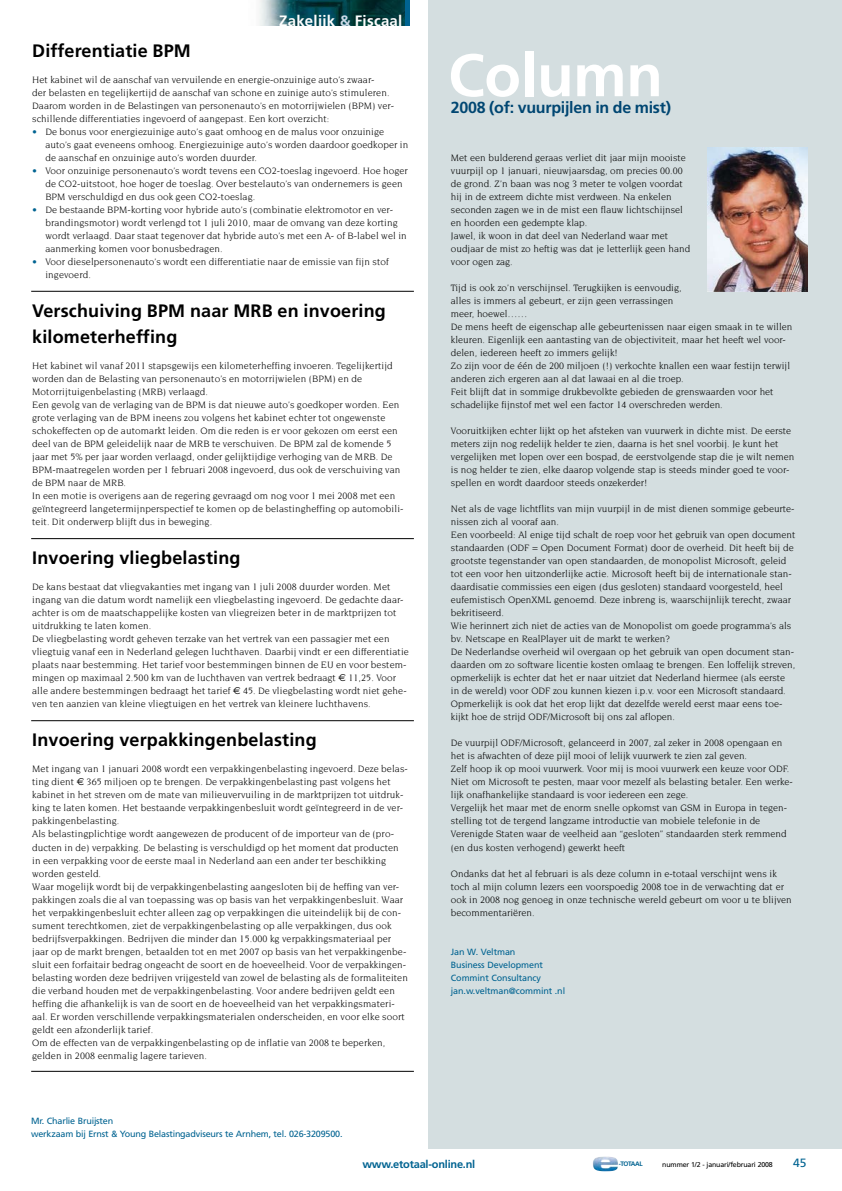
<style>
.page{position:relative;width:842px;height:1191px;background:#fff}
.page>*{position:absolute;margin:0;border:0;box-sizing:border-box;transform-origin:0 0}
.t1{font:700 60px "Frutiger";letter-spacing:-.005em;color:#fff}
.t2{font:700 18px/26px "Frutiger";letter-spacing:.01em;color:#000}
.t3{font:700 16px "Frutiger";letter-spacing:-.015em;color:#004672}
.t4{font:700 15px "Frutiger";letter-spacing:.02em;color:#fff}
.t5{font:12px "Frutiger";color:#006391}
.t6{font:700 11px "Frutiger";letter-spacing:-.02em;color:#006391}
.t7{font:10px/13px "Novarese";letter-spacing:.01em;color:#000}
.t8{font:9px/13px "Frutiger";letter-spacing:-.02em;color:#006391}
.t9{font:7px "Frutiger";letter-spacing:-.02em;color:#000}
.t10{font:700 6.5px "Frutiger";letter-spacing:-.065em;color:#006391}
.s1{color:#ccdae7}
.s2{color:#006391}
.s3{font-family:"Euro Sans"}
</style>
<div class="page">
<img style="left:593px;top:1156px;width:25px;height:15px">
<div style="left:429px;top:0;width:413px;height:1149px;background:#d4dee0"></div>
<img style="left:707px;top:148px;width:100px;height:143px">
<img style="left:259px;top:0;width:146px;height:25px">
<div style="left:405px;top:0;width:5px;height:25px;background:#006391"></div>
<hr style="left:31px;top:291px;width:383px;height:1px;background:#000">
<hr style="left:31px;top:538px;width:383px;height:1px;background:#000">
<hr style="left:31px;top:720px;width:383px;height:1px;background:#000">
<hr style="left:31px;top:1071px;width:383px;height:1px;background:#000">
<h3 class="t4" style="left:279px;top:11px;width:125px">Zakelijk <span class="s1">&amp;</span> Fiscaal</h3>
<h2 class="t2" style="left:32px;top:38px;width:160px">Differentiatie BPM</h2>
<p class="t7" style="left:32px;top:73px;width:363px">Het kabinet wil de aanschaf van vervuilende en energie-onzuinige auto’s zwaar-<br>der belasten en tegelijkertijd de aanschaf van schone en zuinige auto’s stimuleren.<br>Daarom worden in de Belastingen van personenauto’s en motorrijwielen (BPM) ver&shy;schillende differentiaties ingevoerd of aangepast. Een kort overzicht:</p>
<p class="t7" style="left:45px;top:125px;width:364px;text-indent:-13px"><span class="s2">•</span> De bonus voor energiezuinige auto’s gaat omhoog en de malus voor onzuinige auto’s gaat eveneens omhoog. Energiezuinige auto’s worden daardoor goedkoper in de aanschaf en onzuinige auto’s worden duurder.</p>
<p class="t7" style="left:45px;top:164px;width:364px;text-indent:-13px"><span class="s2">•</span> Voor onzuinige personenauto’s wordt tevens een CO2-toeslag ingevoerd. Hoe hoger de CO2-uitstoot, hoe hoger de toeslag. Over bestelauto’s van ondernemers is geen<br>BPM verschuldigd en dus ook geen CO2-toeslag.</p>
<p class="t7" style="left:45px;top:203px;width:363px;text-indent:-13px"><span class="s2">•</span> De bestaande BPM-korting voor hybride auto’s (combinatie elektromotor en ver&shy;brandingsmotor) wordt verlengd tot 1 juli 2010, maar de omvang van deze korting wordt verlaagd. Daar staat tegenover dat hybride auto’s met een A- of B-label wel in aanmerking komen voor bonusbedragen.</p>
<p class="t7" style="left:45px;top:255px;width:345px;text-indent:-13px"><span class="s2">•</span> Voor dieselpersonenauto’s wordt een differentiatie naar de emissie van fijn stof ingevoerd.</p>
<h2 class="t2" style="left:32px;top:298px;width:355px">Verschuiving BPM naar MRB en invoering kilometerheffing</h2>
<p class="t7" style="left:32px;top:359px;width:373px">Het kabinet wil vanaf 2011 stapsgewijs een kilometerheffing invoeren. Tegelijkertijd worden dan de Belasting van personenauto’s en motorrijwielen (BPM) en de Motorrijtuigenbelasting (MRB) verlaagd.<br>Een gevolg van de verlaging van de BPM is dat nieuwe auto’s goedkoper worden. Een grote verlaging van de BPM ineens zou volgens het kabinet echter tot ongewenste schokeffecten op de automarkt leiden. Om die reden is er voor gekozen om eerst een deel van de BPM geleidelijk naar de MRB te verschuiven. De BPM zal de komende 5 jaar met 5% per jaar worden verlaagd, onder gelijktijdige verhoging van de MRB. De BPM-maatregelen worden per 1 februari 2008 ingevoerd, dus ook de verschuiving van de BPM naar de MRB.<br>In een motie is overigens aan de regering gevraagd om nog voor 1 mei 2008 met een geïntegreerd langetermijnperspectief te komen op de belastingheffing op automobili&shy;teit. Dit onderwerp blijft dus in beweging.</p>
<h2 class="t2" style="left:32px;top:545px;width:210px">Invoering vliegbelasting</h2>
<p class="t7" style="left:32px;top:580px;width:378px">De kans bestaat dat vliegvakanties met ingang van 1 juli 2008 duurder worden. Met ingang van die datum wordt namelijk een vliegbelasting ingevoerd. De gedachte daar&shy;achter is om de maatschappelijke kosten van vliegreizen beter in de marktprijzen tot uitdrukking te laten komen.<br>De vliegbelasting wordt geheven terzake van het vertrek van een passagier met een vliegtuig vanaf een in Nederland gelegen luchthaven. Daarbij vindt er een differentiatie plaats naar bestemming. Het tarief voor bestemmingen binnen de EU en voor bestem&shy;mingen op maximaal 2.500 km van de luchthaven van vertrek bedraagt <span class="s3">€</span> 11,25. Voor alle andere bestemmingen bedraagt het tarief <span class="s3">€</span> 45. De vliegbelasting wordt niet gehe&shy;ven ten aanzien van kleine vliegtuigen en het vertrek van kleinere luchthavens.</p>
<h2 class="t2" style="left:32px;top:727px;width:286px">Invoering verpakkingenbelasting</h2>
<p class="t7" style="left:32px;top:762px;width:377px">Met ingang van 1 januari 2008 wordt een verpakkingenbelasting ingevoerd. Deze belas&shy;ting dient <span class="s3">€</span> 365 miljoen op te brengen. De verpakkingenbelasting past volgens het kabinet in het streven om de mate van milieuvervuiling in de marktprijzen tot uitdruk&shy;king te laten komen. Het bestaande verpakkingenbesluit wordt geïntegreerd in de ver&shy;pakkingenbelasting.<br>Als belastingplichtige wordt aangewezen de producent of de importeur van de (pro&shy;ducten in de) verpakking. De belasting is verschuldigd op het moment dat producten in een verpakking voor de eerste maal in Nederland aan een ander ter beschikking worden gesteld.<br>Waar mogelijk wordt bij de verpakkingenbelasting aangesloten bij de heffing van ver&shy;pakkingen zoals die al van toepassing was op basis van het verpakkingenbesluit. Waar het verpakkingenbesluit echter alleen zag op verpakkingen die uiteindelijk bij de con&shy;sument terechtkomen, ziet de verpakkingenbelasting op alle verpakkingen, dus ook bedrijfsverpakkingen. Bedrijven die minder dan 15.000 kg verpakkingsmateriaal per jaar op de markt brengen, betaalden tot en met 2007 op basis van het verpakkingenbe&shy;sluit een forfaitair bedrag ongeacht de soort en de hoeveelheid. Voor de verpakkingen&shy;belasting worden deze bedrijven vrijgesteld van zowel de belasting als de formaliteiten die verband houden met de verpakkingenbelasting. Voor andere bedrijven geldt een heffing die afhankelijk is van de soort en de hoeveelheid van het verpakkingsmateri&shy;aal. Er worden verschillende verpakkingsmaterialen onderscheiden, en voor elke soort geldt een afzonderlijk tarief.<br>Om de effecten van de verpakkingenbelasting op de inflatie van 2008 te beperken, gelden in 2008 eenmalig lagere tarieven.</p>
<p class="t8" style="left:31px;top:1113px;width:313px">Mr. Charlie Bruijsten<br>werkzaam bij Ernst &amp; Young Belastingadviseurs te Arnhem, tel. 026-3209500.</p>
<h1 class="t1" style="left:448px;top:40px;width:216px">Column</h1>
<h3 class="t3" style="left:451px;top:98px;width:222px">2008 (of: vuurpijlen in de mist)</h3>
<p class="t7" style="left:451px;top:151px;width:241px">Met een bulderend geraas verliet dit jaar mijn mooiste vuurpijl op 1 januari, nieuwjaarsdag, om precies 00.00 de grond. Z’n baan was nog 3 meter te volgen voordat hij in de extreem dichte mist verdween. Na enkelen seconden zagen we in de mist een flauw lichtschijnsel en hoorden een gedempte klap.<br>Jawel, ik woon in dat deel van Nederland waar met oudjaar de mist zo heftig was dat je letterlijk geen hand voor ogen zag.</p>
<p class="t7" style="left:451px;top:281px;width:343px">Tijd is ook zo’n verschijnsel. Terugkijken is eenvoudig,<br>alles is immers al gebeurt, er zijn geen verrassingen<br>meer, hoewel……<br>De mens heeft de eigenschap alle gebeurtenissen naar eigen smaak in te willen kleuren. Eigenlijk een aantasting van de objectiviteit, maar het heeft wel voor&shy;delen, iedereen heeft zo immers gelijk!<br>Zo zijn voor de één de 200 miljoen (!) verkochte knallen een waar festijn terwijl anderen zich ergeren aan al dat lawaai en al die troep.<br>Feit blijft dat in sommige drukbevolkte gebieden de grenswaarden voor het schadelijke fijnstof met wel een factor 14 overschreden werden.</p>
<p class="t7" style="left:451px;top:424px;width:345px">Vooruitkijken echter lijkt op het afsteken van vuurwerk in dichte mist. De eerste meters zijn nog redelijk helder te zien, daarna is het snel voorbij. Je kunt het vergelijken met lopen over een bospad, de eerstvolgende stap die je wilt nemen is nog helder te zien, elke daarop volgende stap is steeds minder goed te voor&shy;spellen en wordt daardoor steeds onzekerder!</p>
<p class="t7" style="left:451px;top:502px;width:346px">Net als de vage lichtflits van mijn vuurpijl in de mist dienen sommige gebeurte&shy;nissen zich al vooraf aan.<br>Een voorbeeld: Al enige tijd schalt de roep voor het gebruik van open document standaarden (ODF = Open Document Format) door de overheid. Dit heeft bij de grootste tegenstander van open standaarden, de monopolist Microsoft, geleid tot een voor hen uitzonderlijke actie. Microsoft heeft bij de internationale stan&shy;daardisatie commissies een eigen (dus gesloten) standaard voorgesteld, heel eufemistisch OpenXML genoemd. Deze inbreng is, waarschijnlijk terecht, zwaar bekritiseerd.<br>Wie herinnert zich niet de acties van de Monopolist om goede programma’s als bv. Netscape en RealPlayer uit de markt te werken?<br>De Nederlandse overheid wil overgaan op het gebruik van open document stan&shy;daarden om zo software licentie kosten omlaag te brengen. Een loffelijk streven, opmerkelijk is echter dat het er naar uitziet dat Nederland hiermee (als eerste in de wereld) voor ODF zou kunnen kiezen i.p.v. voor een Microsoft standaard.<br>Opmerkelijk is ook dat het erop lijkt dat dezelfde wereld eerst maar eens toe&shy;kijkt hoe de strijd ODF/Microsoft bij ons zal aflopen.</p>
<p class="t7" style="left:451px;top:736px;width:343px">De vuurpijl ODF/Microsoft, gelanceerd in 2007, zal zeker in 2008 opengaan en het is afwachten of deze pijl mooi of lelijk vuurwerk te zien zal geven.<br>Zelf hoop ik op mooi vuurwerk. Voor mij is mooi vuurwerk een keuze voor ODF.<br>Niet om Microsoft te pesten, maar voor mezelf als belasting betaler. Een werke&shy;lijk onafhankelijke standaard is voor iedereen een zege.<br>Vergelijk het maar met de enorm snelle opkomst van GSM in Europa in tegen&shy;stelling tot de tergend langzame introductie van mobiele telefonie in de Verenigde Staten waar de veelheid aan “gesloten” standaarden sterk remmend (en dus kosten verhogend) gewerkt heeft</p>
<p class="t7" style="left:451px;top:866px;width:342px">Ondanks dat het al februari is als deze column in e-totaal verschijnt wens ik toch al mijn column lezers een voorspoedig 2008 toe in de verwachting dat er ook in 2008 nog genoeg in onze technische wereld gebeurt om voor u te blijven becommentariëren.</p>
<p class="t8" style="left:451px;top:944px;width:116px">Jan W. Veltman<br>Business Development<br>Commint Consultancy jan.w.veltman@commint .nl</p>
<p class="t6" style="left:362px;top:1158px;width:114px">www.etotaal-online.nl</p>
<p class="t10" style="left:619px;top:1160px;width:25px">-TOTAAL</p>
<p class="t9" style="left:662px;top:1160px;width:112px">nummer 1/2 - januari/februari 2008</p>
<p class="t5" style="left:793px;top:1155px;width:15px">45</p>
</div>
